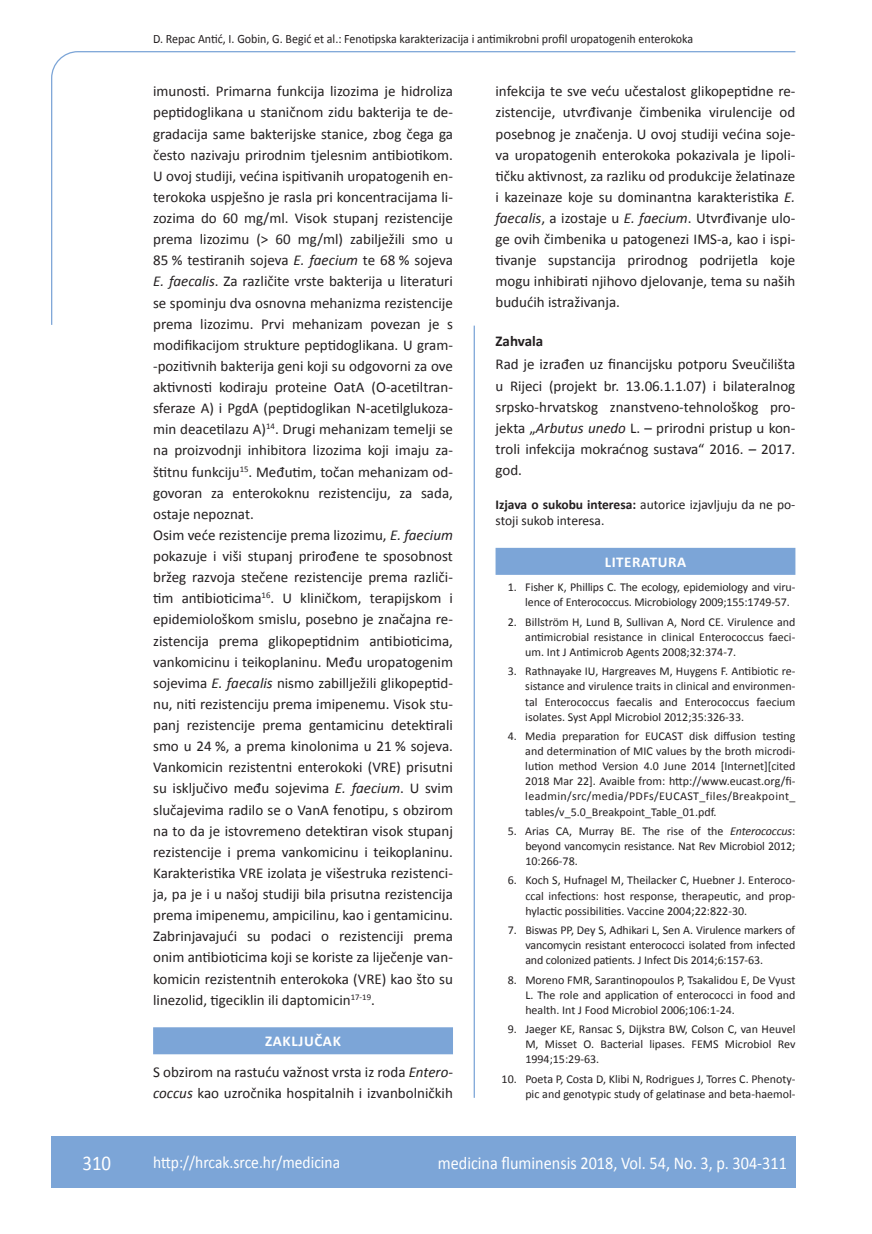
<style>
.page{position:relative;width:872px;height:1234px;background:#fff}
.page>*{position:absolute;margin:0;border:0;box-sizing:border-box;transform-origin:0 0}
.t1{font:21px "Calibri";color:#fff;scale:.9 1}
.t2{font:18px "Calibri";color:#fff;scale:.9 1}
.t3{font:17.25px "Calibri";color:#fff;scale:.9 1}
.t4{font:15px/21.1px "Calibri";color:#231f20;text-align:justify}
.t5{font:700 15px "Calibri";letter-spacing:.04em;color:#fff}
.t6{font:700 15px "Calibri";letter-spacing:-.005em;color:#231f20}
.t7{font:13.5px/16.6px "Calibri";color:#231f20}
.t8{font:12.75px "Calibri";color:#231f20;scale:.94 1}
.t9{font:12px/15.1px "Calibri";color:#231f20;text-align:justify}
.s1{font-style:italic}
.s2{font-weight:700;color:#fff}
.s3{font-weight:700}
</style>
<div class="page">
<svg style="left:51px;top:51px;width:745px;height:274px"></svg>
<hr style="left:473px;top:325px;width:2px;height:772px;background:#7ca5d7">
<div style="left:51px;top:1135px;width:744px;height:51px;background:#7ca5d7"></div>
<div style="left:153px;top:1027px;width:300px;height:27px;background:#7ca5d7"></div>
<div style="left:495px;top:547px;width:300px;height:27px;background:#7ca5d7"></div>
<p class="t8" style="left:153px;top:29px;width:576px">D. Repac Antić, I. Gobin, G. Begić et al.: Fenotipska karakterizacija i antimikrobni profil uropatogenih enterokoka</p>
<p class="t4" style="left:153px;top:80px;width:301px;text-align:left">imunosti. Primarna funkcija lizozima je hidroliza peptidoglikana u staničnom zidu bakterija te de&shy;gradacija same bakterijske stanice, zbog čega ga često nazivaju prirodnim tjelesnim antibiotikom.<br>U ovoj studiji, većina ispitivanih uropatogenih en&shy;terokoka uspješno je rasla pri koncentracijama li&shy;zozima do 60 mg/ml. Visok stupanj rezistencije prema lizozimu (&gt; 60 mg/ml) zabilježili smo u 85 % testiranih sojeva <span class="s1">E. faecium</span> te 68 % sojeva <span class="s1">E. faecalis</span>. Za različite vrste bakterija u literaturi se spominju dva osnovna mehanizma rezistencije prema lizozimu. Prvi mehanizam povezan je s modifikacijom strukture peptidoglikana. U gram--pozitivnih bakterija geni koji su odgovorni za ove aktivnosti kodiraju proteine OatA (O-acetiltran&shy;sferaze A) i PgdA (peptidoglikan N-acetilglukoza&shy;min deacetilazu A)<sup>14</sup>. Drugi mehanizam temelji se na proizvodnji inhibitora lizozima koji imaju za&shy;štitnu funkciju<sup>15</sup>. Međutim, točan mehanizam od&shy;govoran za enterokoknu rezistenciju, za sada, ostaje nepoznat.<br>Osim veće rezistencije prema lizozimu, <span class="s1">E. faecium </span>pokazuje i viši stupanj prirođene te sposobnost bržeg razvoja stečene rezistencije prema različi&shy;tim antibioticima<sup>16</sup>. U kliničkom, terapijskom i epidemiološkom smislu, posebno je značajna re&shy;zistencija prema glikopeptidnim antibioticima, vankomicinu i teikoplaninu. Među uropatogenim sojevima <span class="s1">E. faecalis</span> nismo zabillježili glikopeptid&shy;nu, niti rezistenciju prema imipenemu. Visok stu&shy;panj rezistencije prema gentamicinu detektirali smo u 24 %, a prema kinolonima u 21 % sojeva.<br>Vankomicin rezistentni enterokoki (VRE) prisutni su isključivo među sojevima <span class="s1">E. faecium</span>. U svim slučajevima radilo se o VanA fenotipu, s obzirom na to da je istovremeno detektiran visok stupanj rezistencije i prema vankomicinu i teikoplaninu.<br>Karakteristika VRE izolata je višestruka rezistenci&shy;ja, pa je i u našoj studiji bila prisutna rezistencija prema imipenemu, ampicilinu, kao i gentamicinu.<br>Zabrinjavajući su podaci o rezistenciji prema onim antibioticima koji se koriste za liječenje van&shy;komicin rezistentnih enterokoka (VRE) kao što su linezolid, tigeciklin ili daptomicin<sup>17-19</sup>.</p>
<p class="t4" style="left:153px;top:1025px;width:301px;line-height:30.6px;text-align:center"><span class="s2">ZAKLJUČAK<br></span>S obzirom na rastuću važnost vrsta iz roda <span class="s1">Entero-</span></p>
<p class="t4" style="left:153px;top:1081px;width:301px"><span class="s1">coccus</span> kao uzročnika hospitalnih i izvanbolničkih</p>
<p class="t4" style="left:495px;top:80px;width:301px">infekcija te sve veću učestalost glikopeptidne re&shy;zistencije, utvrđivanje čimbenika virulencije od posebnog je značenja. U ovoj studiji većina soje&shy;va uropatogenih enterokoka pokazivala je lipoli&shy;tičku aktivnost, za razliku od produkcije želatinaze i kazeinaze koje su dominantna karakteristika <span class="s1">E. faecalis</span>, a izostaje u <span class="s1">E. faecium</span>. Utvrđivanje ulo&shy;ge ovih čimbenika u patogenezi IMS-a, kao i ispi&shy;tivanje supstancija prirodnog podrijetla koje mogu inhibirati njihovo djelovanje, tema su naših budućih istraživanja.</p>
<p class="t6" style="left:495px;top:330px;width:49px">Zahvala</p>
<p class="t4" style="left:495px;top:353px;width:301px">Rad je izrađen uz financijsku potporu Sveučilišta u Rijeci (projekt br. 13.06.1.1.07) i bilateralnog srpsko-hrvatskog znanstveno-tehnološkog pro&shy;jekta „<span class="s1">Arbutus unedo</span> L. – prirodni pristup u kon&shy;troli infekcija mokraćnog sustava“ 2016. – 2017. god.</p>
<p class="t7" style="left:495px;top:495px;width:301px"><span class="s3">Izjava o sukobu interesa:</span> autorice izjavljuju da ne po&shy;stoji sukob interesa.</p>
<p class="t5" style="left:604px;top:551px;width:83px">LITERATURA</p>
<p class="t9" style="left:525px;top:579px;width:271px;text-indent:-18px">1. Fisher K, Phillips C. The ecology, epidemiology and viru&shy;lence of Enterococcus. Microbiology 2009;155:1749-57.</p>
<p class="t9" style="left:525px;top:613px;width:271px;text-indent:-18px">2. Billström H, Lund B, Sullivan A, Nord CE. Virulence and antimicrobial resistance in clinical Enterococcus faeci&shy;um. Int J Antimicrob Agents 2008;32:374-7.</p>
<p class="t9" style="left:525px;top:663px;width:271px;text-indent:-18px">3. Rathnayake IU, Hargreaves M, Huygens F. Antibiotic re&shy;sistance and virulence traits in clinical and environmen&shy;tal Enterococcus faecalis and Enterococcus faecium isolates. Syst Appl Microbiol 2012;35:326-33.</p>
<p class="t9" style="left:525px;top:728px;width:272px;text-indent:-18px">4. Media preparation for EUCAST disk diffusion testing and determination of MIC values by the broth microdi&shy;lution method Version 4.0 June 2014 [Internet][cited 2018 Mar 22]. Avaible from: http://www.eucast.org/fi&shy;leadmin/src/media/PDFs/EUCAST_files/Breakpoint_ tables/v_5.0_Breakpoint_Table_01.pdf.</p>
<p class="t9" style="left:525px;top:822px;width:271px;text-indent:-18px">5. Arias CA, Murray BE. The rise of the <span class="s1">Enterococcus</span>: beyond vancomycin resistance. Nat Rev Microbiol 2012; 10:266-78.</p>
<p class="t9" style="left:525px;top:872px;width:272px;text-indent:-18px">6. Koch S, Hufnagel M, Theilacker C, Huebner J. Enteroco&shy;ccal infections: host response, therapeutic, and prop&shy;hylactic possibilities. Vaccine 2004;22:822-30.</p>
<p class="t9" style="left:525px;top:921px;width:271px;text-indent:-18px">7. Biswas PP, Dey S, Adhikari L, Sen A. Virulence markers of vancomycin resistant enterococci isolated from infected and colonized patients. J Infect Dis 2014;6:157-63.</p>
<p class="t9" style="left:525px;top:971px;width:271px;text-indent:-18px">8. Moreno FMR, Sarantinopoulos P, Tsakalidou E, De Vyust L. The role and application of enterococci in food and health. Int J Food Microbiol 2006;106:1-24.</p>
<p class="t9" style="left:525px;top:1020px;width:272px;text-indent:-18px">9. Jaeger KE, Ransac S, Dijkstra BW, Colson C, van Heuvel M, Misset O. Bacterial lipases. FEMS Microbiol Rev 1994;15:29-63.</p>
<p class="t9" style="left:501px;top:1070px;width:295px;text-align:right">10. Poeta P, Costa D, Klibi N, Rodrigues J, Torres C. Phenoty&shy;pic and genotypic study of gelatinase and beta-haemol-</p>
<h1 class="t1" style="left:82px;top:1147px;width:33px">310</h1>
<p class="t3" style="left:153px;top:1149px;width:209px">http://hrcak.srce.hr/medicina</p>
<p class="t2" style="left:438px;top:1149px;width:389px">medicina fluminensis 2018, Vol. 54, No. 3, p. 304-311</p>
</div>
